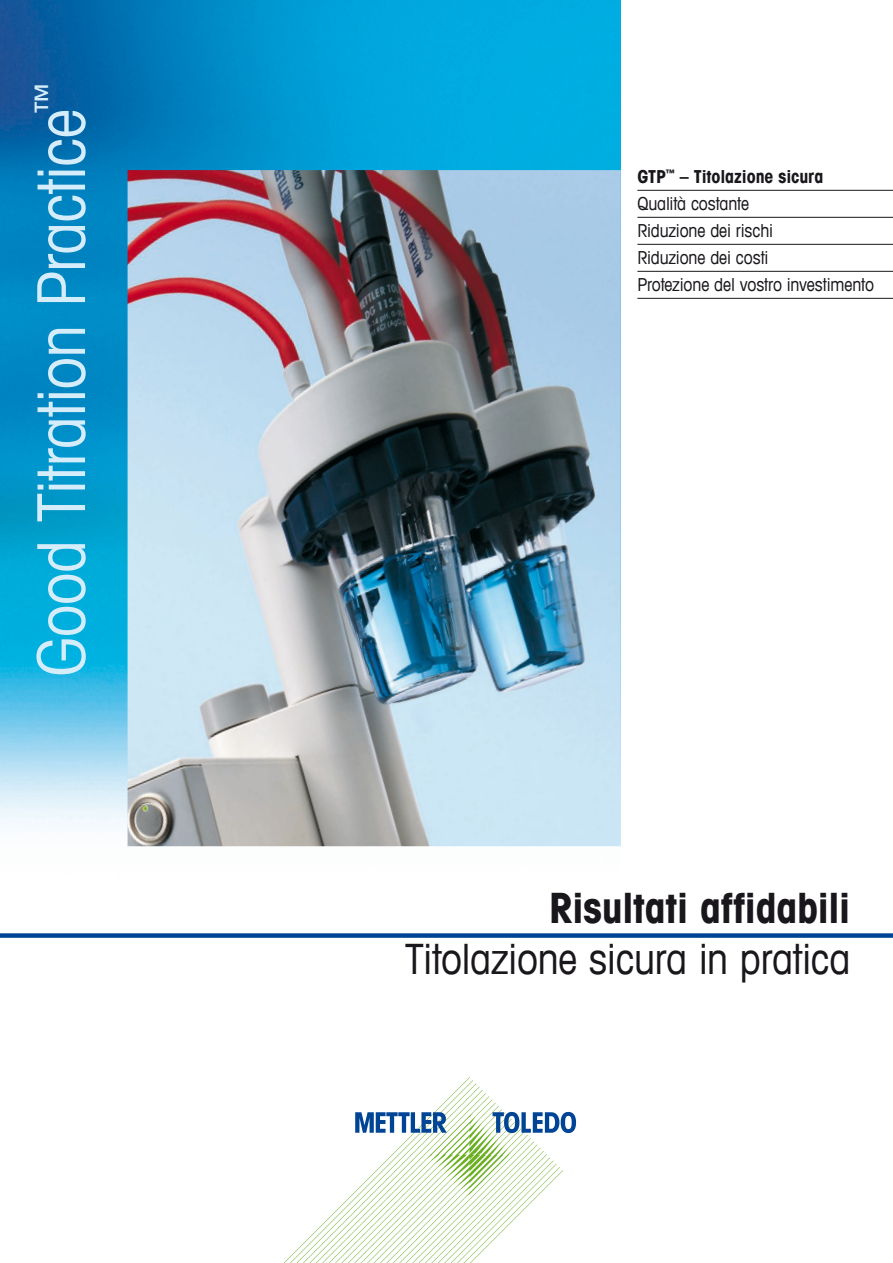
<style>
.page{position:relative;width:893px;height:1263px;background:#fff}
.page>*{position:absolute;margin:0;border:0;box-sizing:border-box;transform-origin:0 0}
.t1{font:condensed 66px "Avant Garde Com";letter-spacing:-.015em;color:#d5edfa}
._2_Title_Book_28_32{font:condensed 42px "Avant Garde Com";letter-spacing:-.01em;color:#1a171c}
._1_Title_Bold_28_32{font:700 condensed 42px "Avant Garde Com";letter-spacing:-.01em;color:#1a171c}
.t2{font:condensed 18px "Avant Garde Com";letter-spacing:-.005em;color:#1a171c}
.t3{font:700 condensed 18px "Avant Garde Com";letter-spacing:-.005em;color:#1a171c}
</style>
<div class="page">
<div style="left:0;top:933px;width:893px;height:5px;background:#004595"></div>
<svg style="left:283px;top:1077px;width:293px;height:186px"></svg>
<img style="left:0;top:0;width:621px;height:847px">
<img style="left:128px;top:170px;width:493px;height:676px">
<hr style="left:637px;top:190px;width:256px;height:1px;background:#1a171c">
<hr style="left:637px;top:217px;width:256px;height:1px;background:#1a171c">
<hr style="left:637px;top:244px;width:256px;height:1px;background:#1a171c">
<hr style="left:637px;top:271px;width:256px;height:1px;background:#1a171c">
<hr style="left:637px;top:298px;width:256px;height:1px;background:#1a171c">
<p class="t1" style="left:21px;top:676px;width:597px;rotate:-90deg">Good Titration Practice<sup>™</sup></p>
<p class="t3" style="left:637px;top:165px;width:187px">GTP<sup>™</sup> – Titolazione sicura</p>
<p class="t2" style="left:637px;top:193px;width:113px">Qualità costante</p>
<p class="t2" style="left:637px;top:220px;width:137px">Riduzione dei rischi</p>
<p class="t2" style="left:637px;top:247px;width:133px">Riduzione dei costi</p>
<p class="t2" style="left:637px;top:274px;width:238px">Protezione del vostro investimento</p>
<p class="_1_Title_Bold_28_32" style="left:549px;top:881px;width:303px">Risultati affidabili</p>
<p class="_2_Title_Book_28_32" style="left:405px;top:933px;width:447px">Titolazione sicura in pratica</p>
</div>
